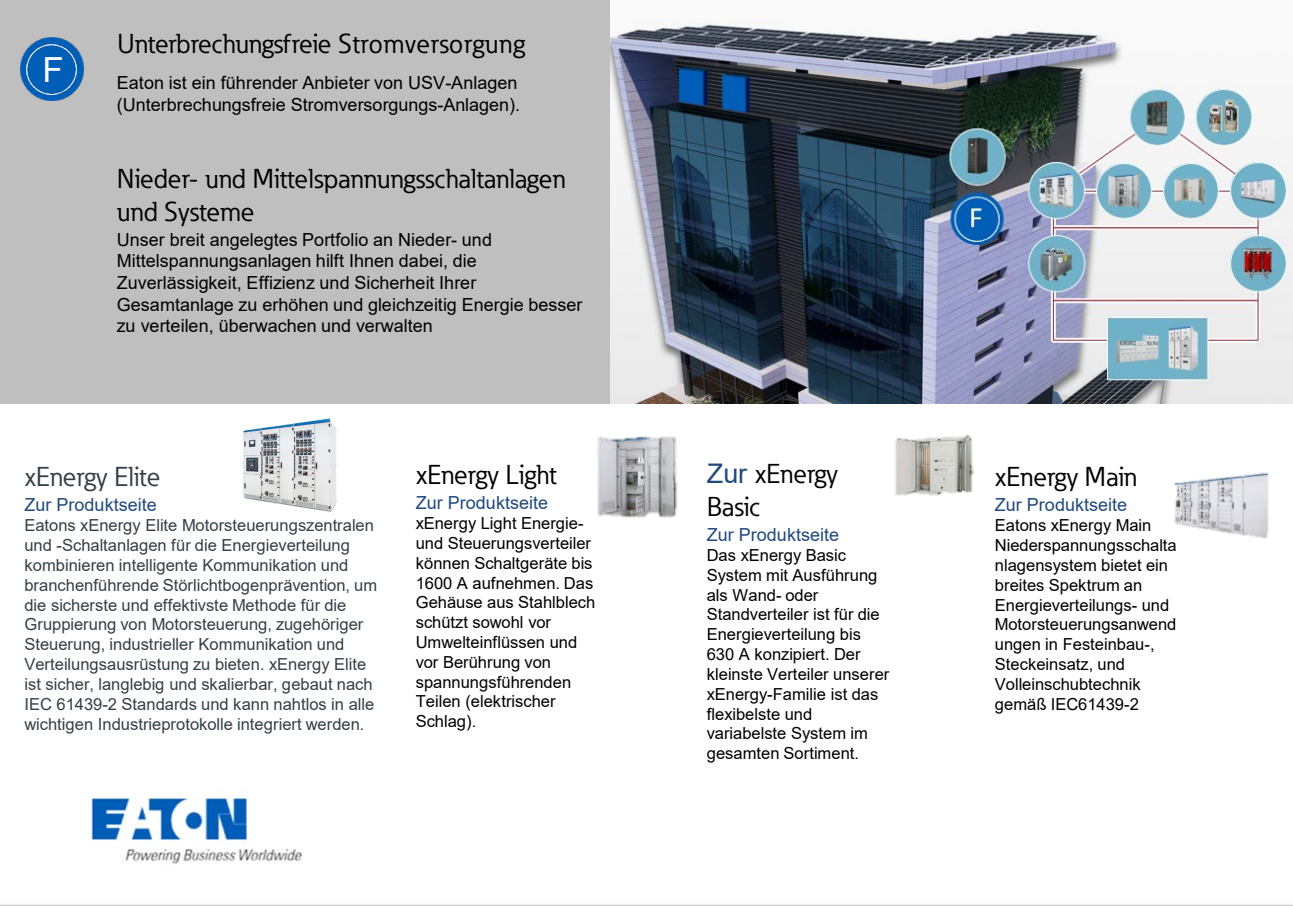
<style>
.page{position:relative;width:1293px;height:906px;background:#fff}
.page>*{position:absolute;margin:0;border:0;box-sizing:border-box;transform-origin:0 0}
.t1{font:34.5px "Arial";color:#fff}
.t2{font:27px/32.4px "Eaton";color:#000}
.t3{font:27px "Eaton";color:#333f48}
.t4{font:18px/21.6px "Arial";color:#000}
.t5{font:18px "Arial";color:#1f497d}
.t6{font:16.5px/19.8px "Arial";color:#000}
.t7{font:16.5px/19.8px "Arial";color:#333f48}
.s1{font-family:"Arial";color:#1f497d}
</style>
<div class="page">
<div style="left:0;top:0;width:611px;height:403px;background:#bfbfbf"></div>
<img style="left:21px;top:37px;width:63px;height:63px">
<img style="left:611px;top:23px;width:682px;height:380px">
<img style="left:26px;top:44px;width:50px;height:51px">
<img style="left:243px;top:418px;width:94px;height:94px">
<img style="left:1px;top:792px;width:1292px;height:113px">
<img style="left:597px;top:436px;width:81px;height:82px">
<img style="left:895px;top:434px;width:80px;height:62px">
<img style="left:1174px;top:472px;width:95px;height:67px">
<p class="t1" style="left:43px;top:46px;width:23px">F</p>
<p class="t2" style="left:117px;top:27px;width:409px">Unterbrechungsfreie Stromversorgung</p>
<p class="t4" style="left:117px;top:72px;width:405px">Eaton ist ein führender Anbieter von USV-Anlagen (Unterbrechungsfreie Stromversorgungs-Anlagen).</p>
<p class="t2" style="left:117px;top:163px;width:450px">Nieder- und Mittelspannungsschaltanlagen und Systeme</p>
<p class="t4" style="left:117px;top:228px;width:467px">Unser breit angelegtes Portfolio an Nieder- und Mittelspannungsanlagen hilft Ihnen dabei, die Zuverlässigkeit, Effizienz und Sicherheit Ihrer Gesamtanlage zu erhöhen und gleichzeitig Energie besser zu verteilen, überwachen und verwalten</p>
<p class="t3" style="left:24px;top:459px;width:137px">xEnergy Elite</p>
<p class="t5" style="left:24px;top:492px;width:134px">Zur Produktseite</p>
<p class="t7" style="left:24px;top:515px;width:354px">Eatons xEnergy Elite Motorsteuerungszentralen und -Schaltanlagen für die Energieverteilung kombinieren intelligente Kommunikation und branchenführende Störlichtbogenprävention, um die sicherste und effektivste Methode für die Gruppierung von Motorsteuerung, zugehöriger Steuerung, industrieller Kommunikation und Verteilungsausrüstung zu bieten. xEnergy Elite ist sicher, langlebig und skalierbar, gebaut nach IEC 61439-2 Standards und kann nahtlos in alle wichtigen Industrieprotokolle integriert werden.</p>
<p class="t2" style="left:416px;top:458px;width:142px">xEnergy Light</p>
<p class="t5" style="left:416px;top:490px;width:134px">Zur Produktseite</p>
<p class="t6" style="left:416px;top:513px;width:181px">xEnergy Light Energie&shy;und Steuerungsverteiler können Schaltgeräte bis<br>1600 A aufnehmen. Das<br>Gehäuse aus Stahlblech schützt sowohl vor<br>Umwelteinflüssen und vor Berührung von spannungsführenden<br>Teilen (elektrischer<br>Schlag).</p>
<p class="t2" style="left:707px;top:458px;width:133px"><span class="s1">Zur</span> xEnergy<br>Basic</p>
<p class="t5" style="left:707px;top:522px;width:134px">Zur Produktseite</p>
<p class="t6" style="left:707px;top:545px;width:184px">Das xEnergy Basic<br>System mit Ausführung als Wand- oder<br>Standverteiler ist für die<br>Energieverteilung bis<br>630 A konzipiert. Der kleinste Verteiler unserer xEnergy-Familie ist das flexibelste und variabelste System im gesamten Sortiment.</p>
<p class="t2" style="left:995px;top:460px;width:144px">xEnergy Main</p>
<p class="t5" style="left:995px;top:492px;width:134px">Zur Produktseite</p>
<p class="t6" style="left:995px;top:515px;width:183px">Eatons xEnergy Main<br>Niederspannungsschalta nlagensystem bietet ein breites Spektrum an<br>Energieverteilungs- und<br>Motorsteuerungsanwend ungen in Festeinbau-,<br>Steckeinsatz, und<br>Volleinschubtechnik gemäß IEC61439-2</p>
</div>
